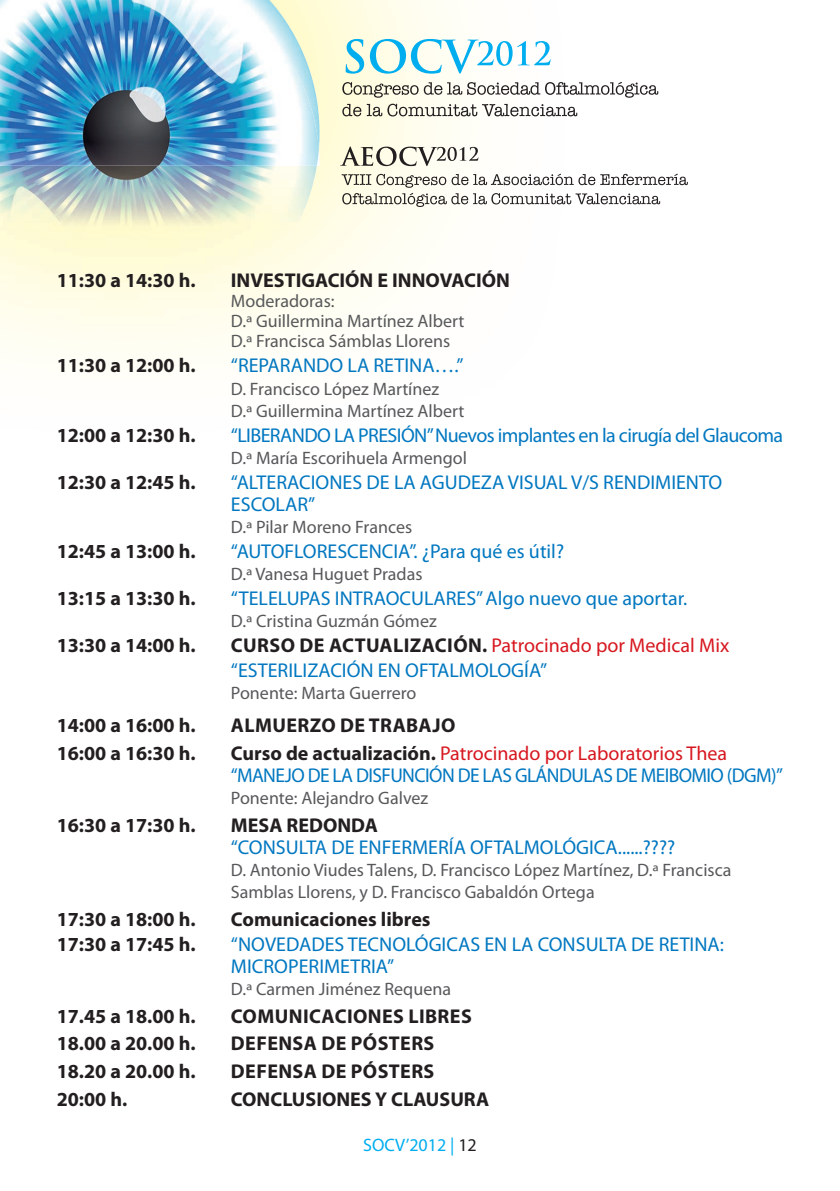
<style>
.page{position:relative;width:840px;height:1191px;background:#fff}
.page>*{position:absolute;margin:0;border:0;box-sizing:border-box;transform-origin:0 0}
.t1{font:20px/22px "Myriad Pro";color:#0077c0}
.t2{font:700 20px "Myriad Pro";color:#231f20}
.t3{font:20px/22px "Myriad Pro";letter-spacing:-.03em;color:#0077c0}
.t4{font:700 20px "Myriad Pro";letter-spacing:.02em;color:#231f20}
.t5{font:18px/20px "Myriad Pro";color:#57585a}
.t6{font:18px "Myriad Pro";color:#00aeef}
.s1{font-weight:700;color:#231f20}
.s2{color:#d7171f}
.s3{color:#231f20}
</style>
<div class="page">
<img style="left:0;top:0;width:627px;height:356px">
<img style="left:0;top:166px;width:319px;height:165px">
<img style="left:0;top:0;width:319px;height:166px">
<svg style="left:342px;top:104px;width:235px;height:12px"></svg>
<svg style="left:342px;top:82px;width:316px;height:16px"></svg>
<svg style="left:345px;top:39px;width:205px;height:35px"></svg>
<svg style="left:341px;top:174px;width:346px;height:33px"></svg>
<svg style="left:340px;top:146px;width:138px;height:20px"></svg>
<p class="t2" style="left:57px;top:267px;width:140px">11:30 a 14:30 h.</p>
<p class="t2" style="left:231px;top:267px;width:280px">INVESTIGACIÓN E INNOVACIÓN</p>
<p class="t5" style="left:231px;top:291px;width:235px">Moderadoras:<br>D.ª Guillermina Martínez Albert<br>D.ª Francisca Sámblas Llorens</p>
<p class="t2" style="left:57px;top:352px;width:140px">11:30 a 12:00 h.</p>
<p class="t1" style="left:231px;top:354px;width:234px">“REPARANDO LA RETINA….”</p>
<p class="t5" style="left:231px;top:377px;width:235px;line-height:22px">D. Francisco López Martínez<br>D.ª Guillermina Martínez Albert</p>
<p class="t2" style="left:57px;top:422px;width:140px">12:00 a 12:30 h.</p>
<p class="t3" style="left:231px;top:423px;width:553px">“LIBERANDO LA PRESIÓN” Nuevos implantes en la cirugía del Glaucoma</p>
<p class="t5" style="left:231px;top:447px;width:237px">D.ª María Escorihuela Armengol</p>
<p class="t2" style="left:57px;top:469px;width:140px">12:30 a 12:45 h.</p>
<p class="t1" style="left:231px;top:470px;width:492px">“ALTERACIONES DE LA AGUDEZA VISUAL V/S RENDIMIENTO<br>ESCOLAR”</p>
<p class="t5" style="left:231px;top:516px;width:183px">D.ª Pilar Moreno Frances</p>
<p class="t2" style="left:57px;top:538px;width:140px">12:45 a 13:00 h.</p>
<p class="t1" style="left:231px;top:539px;width:334px">“AUTOFLORESCENCIA”. ¿Para qué es útil?</p>
<p class="t5" style="left:231px;top:563px;width:193px">D.ª Vanesa Huguet Pradas</p>
<p class="t2" style="left:57px;top:585px;width:140px">13:15 a 13:30 h.</p>
<p class="t1" style="left:231px;top:586px;width:457px">“TELELUPAS INTRAOCULARES” Algo nuevo que aportar.</p>
<p class="t5" style="left:231px;top:610px;width:207px">D.ª Cristina Guzmán Gómez</p>
<p class="t2" style="left:57px;top:632px;width:140px">13:30 a 14:00 h.</p>
<p class="t1" style="left:231px;top:632px;width:499px;line-height:25px"><span class="s1">CURSO DE ACTUALIZACIÓN.</span> <span class="s2">Patrocinado por Medical Mix </span>“ESTERILIZACIÓN EN OFTALMOLOGÍA”</p>
<p class="t5" style="left:231px;top:682px;width:187px">Ponente: Marta Guerrero</p>
<p class="t2" style="left:57px;top:712px;width:140px">14:00 a 16:00 h.</p>
<p class="t4" style="left:231px;top:712px;width:226px">ALMUERZO DE TRABAJO</p>
<p class="t2" style="left:57px;top:740px;width:140px">16:00 a 16:30 h.</p>
<p class="t3" style="left:231px;top:742px;width:553px"><span class="s1">Curso de actualización.</span> <span class="s2">Patrocinado por Laboratorios Thea </span>“MANEJO DE LA DISFUNCIÓN DE LAS GLÁNDULAS DE MEIBOMIO (DGM)”</p>
<p class="t5" style="left:231px;top:787px;width:199px">Ponente: Alejandro Galvez</p>
<p class="t2" style="left:57px;top:812px;width:140px">16:30 a 17:30 h.</p>
<p class="t2" style="left:231px;top:812px;width:148px">MESA REDONDA</p>
<p class="t1" style="left:231px;top:836px;width:445px">“CONSULTA DE ENFERMERÍA OFTALMOLÓGICA......????</p>
<p class="t5" style="left:231px;top:858px;width:501px;line-height:22px">D. Antonio Viudes Talens, D. Francisco López Martínez, D.ª Francisca<br>Samblas Llorens, y D. Francisco Gabaldón Ortega</p>
<p class="t2" style="left:57px;top:906px;width:140px">17:30 a 18:00 h.</p>
<p class="t2" style="left:231px;top:906px;width:201px">Comunicaciones libres</p>
<p class="t2" style="left:57px;top:931px;width:140px">17:30 a 17:45 h.</p>
<p class="t1" style="left:231px;top:932px;width:494px">“NOVEDADES TECNOLÓGICAS EN LA CONSULTA DE RETINA:<br>MICROPERIMETRIA”</p>
<p class="t5" style="left:231px;top:978px;width:221px">D.ª Carmen Jiménez Requena</p>
<p class="t2" style="left:57px;top:1002px;width:140px">17.45 a 18.00 h.</p>
<p class="t4" style="left:231px;top:1002px;width:242px">COMUNICACIONES LIBRES</p>
<p class="t2" style="left:57px;top:1030px;width:140px">18.00 a 20.00 h.</p>
<p class="t4" style="left:231px;top:1030px;width:205px">DEFENSA DE PÓSTERS</p>
<p class="t2" style="left:57px;top:1058px;width:140px">18.20 a 20.00 h.</p>
<p class="t4" style="left:231px;top:1058px;width:205px">DEFENSA DE PÓSTERS</p>
<p class="t2" style="left:57px;top:1086px;width:72px">20:00 h.</p>
<p class="t2" style="left:231px;top:1086px;width:259px">CONCLUSIONES Y CLAUSURA</p>
<p class="t6" style="left:363px;top:1134px;width:115px">SOCV’2012 | <span class="s3">12</span></p>
</div>
